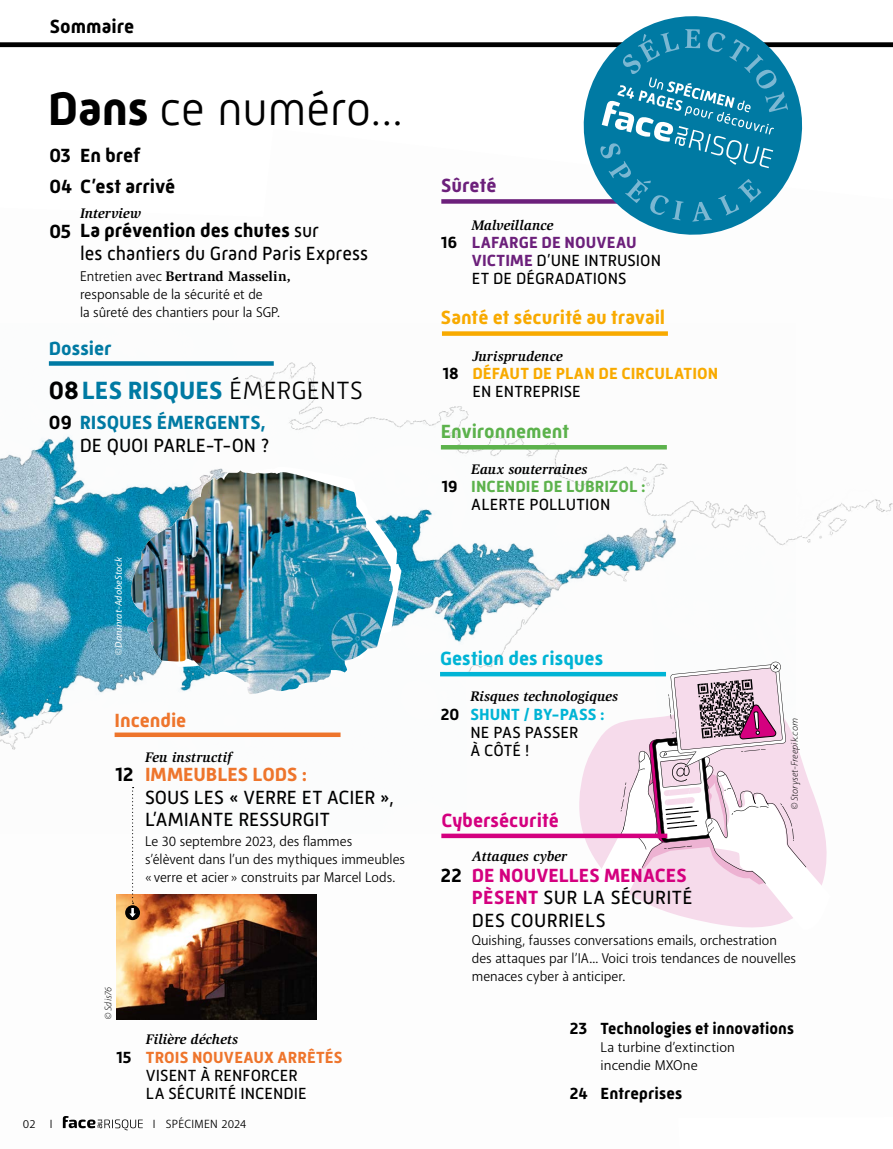
<style>
.page{position:relative;width:893px;height:1149px;background:#fff}
.page>*{position:absolute;margin:0;border:0;box-sizing:border-box;transform-origin:0 0}
.t1{font:300 48px "Mic 32 New";letter-spacing:-.015em;color:#000}
.t2{font:700 25.5px "Mic 32 New";letter-spacing:.005em;color:#007aa3}
.t3{font:19.5px/22.5px "Mic 32 New";letter-spacing:.005em;color:#000}
.t4{font:700 19.5px/22.5px "Mic 32 New";color:#007aa3;text-align:right}
.t5{font:700 19.5px/30.9px "Mic 32 New";color:#000}
.t6{font:700 19.5px "Mic 32 New";color:#f8aa00}
.t7{font:700 19.5px "Mic 32 New";color:#ee752c}
.t8{font:700 19.5px "Mic 32 New";letter-spacing:.005em;color:#00b4d5}
.t9{font:700 19.5px "Mic 32 New";color:#5cb24c}
.t10{font:700 19.5px "Mic 32 New";letter-spacing:.005em;color:#d4007f}
.t11{font:700 19.5px "Mic 32 New";color:#6c207b}
.t12{font:16.5px/18px "Mic 32 New";letter-spacing:.005em;color:#000}
.t13{font:700 16.5px "Mic 32 New";letter-spacing:.005em;color:#000}
.t14{font:700 16.5px "Mic 32 New";letter-spacing:.005em;color:#f8aa00}
.t15{font:700 16.5px "Mic 32 New";letter-spacing:.01em;color:#ee752c}
.t16{font:700 16.5px "Mic 32 New";letter-spacing:.005em;color:#5cb24c}
.t17{font:700 16.5px "Mic 32 New";letter-spacing:.005em;color:#00b4d5}
.t18{font:14.25px/18px "Akagi Pro";color:#000}
.t19{font:italic 700 14.25px "Slimbach Std";letter-spacing:.005em;color:#000}
.t20{font:700 14.25px "Slimbach Std";letter-spacing:.01em;color:#000}
.t21{font:12px "Akagi Pro";letter-spacing:.02em;color:#000}
.t22{font:italic 300 9.75px "Akagi Pro";letter-spacing:.005em;color:#000}
.t23{font:italic 500 9.75px "Akagi Pro";letter-spacing:.015em;color:#fff}
.s1{font-weight:700}
.s2{font-family:"Akagi Pro";font-weight:400}
.s3{color:#000}
.s4{font-weight:300;color:#000}
.s5{font-weight:400;color:#000}
.s6{font-weight:700;color:#6c207b}
.s7{font-weight:700;color:#d4007f}
</style>
<div class="page">
<img style="left:0;top:361px;width:236px;height:166px">
<img style="left:0;top:527px;width:465px;height:604px">
<img style="left:236px;top:332px;width:657px;height:341px">
<img style="left:117px;top:894px;width:200px;height:125px">
<svg style="left:574px;top:751px;width:18px;height:103px"></svg>
<svg style="left:592px;top:661px;width:239px;height:267px"></svg>
<svg style="left:49px;top:361px;width:225px;height:4px"></svg>
<svg style="left:115px;top:732px;width:226px;height:4px"></svg>
<div style="left:441px;top:199px;width:226px;height:5px;background:#6c207b"></div>
<hr style="left:441px;top:445px;width:226px;height:4px;background:#5cb24c">
<div style="left:440px;top:671px;width:226px;height:5px;background:#00b4d5"></div>
<svg style="left:145px;top:463px;width:256px;height:228px"></svg>
<svg style="left:120px;top:468px;width:10px;height:226px"></svg>
<img style="left:130px;top:468px;width:263px;height:226px">
<div style="left:442px;top:331px;width:226px;height:5px;background:#f8aa00"></div>
<svg style="left:125px;top:904px;width:15px;height:15px"></svg>
<svg style="left:129px;top:786px;width:7px;height:131px"></svg>
<svg style="left:441px;top:833px;width:226px;height:4px"></svg>
<svg style="left:63px;top:1115px;width:80px;height:15px"></svg>
<hr style="left:0;top:43px;width:893px;height:4px;background:#000">
<svg style="left:568px;top:16px;width:250px;height:219px"></svg>
<svg style="left:600px;top:29px;width:188px;height:192px;background:#298eb0"></svg>
<h3 class="t5" style="left:50px;top:11px;width:86px">Sommaire</h3>
<h1 class="t1" style="left:48px;top:81px;width:357px"><span class="s1">Dans</span> ce numéro...</h1>
<h3 class="t5" style="left:49px;top:140px;width:127px">03 En bref<br>04 C’est arrivé</h3>
<h3 class="t3" style="left:80px;top:219px;width:289px;text-indent:-31px"><span class="s1">05 La prévention des chutes</span> sur<br>les chantiers du Grand Paris Express</h3>
<p class="t20" style="left:80px;top:267px;width:212px"><span class="s2">Entretien avec</span> Bertrand Masselin,</p>
<p class="t18" style="left:80px;top:285px;width:201px">responsable de la sécurité et de<br>la sûreté des chantiers pour la SGP.</p>
<p class="t19" style="left:80px;top:205px;width:62px">Interview</p>
<h3 class="t4" style="left:49px;top:337px;width:64px">Dossier</h3>
<h2 class="t2" style="left:49px;top:375px;width:316px"><span class="s3">08</span>LES RISQUES <span class="s4">ÉMERGENTS</span></h2>
<h3 class="t4" style="left:49px;top:411px;width:222px"><span class="s3">09</span> RISQUES ÉMERGENTS,<br><span class="s5">DE QUOI PARLE-T-ON ?</span></h3>
<p class="t23" style="left:113px;top:656px;width:100px;rotate:-90deg">© Darunrat-AdobeStock</p>
<h3 class="t7" style="left:115px;top:708px;width:73px">Incendie</h3>
<h3 class="t5" style="left:115px;top:758px;width:20px">12</h3>
<p class="t19" style="left:145px;top:748px;width:89px">Feu instructif</p>
<h3 class="t7" style="left:145px;top:763px;width:164px">IMMEUBLES LODS :</h3>
<h3 class="t3" style="left:145px;top:785px;width:251px">SOUS LES « VERRE ET ACIER »,<br>L’AMIANTE RESSURGIT</h3>
<p class="t18" style="left:145px;top:831px;width:262px">Le 30 septembre 2023, des flammes s’élèvent dans l’un des mythiques immeubles « verre et acier » construits par Marcel Lods.</p>
<p class="t22" style="left:102px;top:1019px;width:34px;rotate:-90deg">© Sdis76</p>
<p class="t13" style="left:116px;top:1047px;width:17px">15</p>
<p class="t19" style="left:146px;top:1030px;width:94px">Filière déchets</p>
<p class="t15" style="left:146px;top:1047px;width:198px">TROIS NOUVEAUX ARRÊTÉS</p>
<p class="t12" style="left:146px;top:1065px;width:162px">VISENT À RENFORCER<br>LA SÉCURITÉ INCENDIE</p>
<p class="t21" style="left:23px;top:1115px;width:31px">02 I</p>
<p class="t21" style="left:153px;top:1115px;width:95px">I SPÉCIMEN 2024</p>
<h3 class="t11" style="left:441px;top:174px;width:57px">Sûreté</h3>
<p class="t13" style="left:441px;top:233px;width:18px">16</p>
<p class="t19" style="left:472px;top:217px;width:83px">Malveillance</p>
<p class="t12" style="left:472px;top:234px;width:191px"><span class="s6">LAFARGE DE NOUVEAU<br>VICTIME</span> D’UNE INTRUSION<br>ET DE DÉGRADATIONS</p>
<h3 class="t6" style="left:441px;top:306px;width:226px">Santé et sécurité au travail</h3>
<p class="t13" style="left:443px;top:363px;width:18px">18</p>
<p class="t19" style="left:472px;top:347px;width:92px">Jurisprudence</p>
<p class="t14" style="left:472px;top:363px;width:247px">DÉFAUT DE PLAN DE CIRCULATION</p>
<p class="t12" style="left:472px;top:382px;width:110px">EN ENTREPRISE</p>
<h3 class="t9" style="left:441px;top:420px;width:130px">Environnement</h3>
<p class="t13" style="left:441px;top:477px;width:18px">19</p>
<p class="t19" style="left:471px;top:461px;width:118px">Eaux souterraines</p>
<p class="t16" style="left:471px;top:477px;width:176px">INCENDIE DE LUBRIZOL :</p>
<p class="t12" style="left:471px;top:495px;width:141px">ALERTE POLLUTION</p>
<h3 class="t8" style="left:440px;top:647px;width:165px">Gestion des risques</h3>
<p class="t17" style="left:470px;top:705px;width:136px">SHUNT / BY-PASS :</p>
<p class="t12" style="left:470px;top:723px;width:109px">NE PAS PASSER<br>À CÔTÉ !</p>
<p class="t19" style="left:470px;top:688px;width:149px">Risques technologiques</p>
<p class="t13" style="left:441px;top:705px;width:20px">20</p>
<h3 class="t10" style="left:441px;top:808px;width:119px">Cybersécurité</h3>
<p class="t19" style="left:472px;top:847px;width:97px">Attaques cyber</p>
<p class="t22" style="left:788px;top:809px;width:93px;rotate:-90deg">© Storyset-Freepik.com</p>
<h3 class="t3" style="left:472px;top:863px;width:223px;text-indent:-31px"><span class="s1">22</span> <span class="s7">DE NOUVELLES MENACES<br>PÈSENT</span> SUR LA SÉCURITÉ<br>DES COURRIELS</h3>
<p class="t18" style="left:472px;top:931px;width:326px">Quishing, fausses conversations emails, orchestration des attaques par l’IA... Voici trois tendances de nouvelles menaces cyber à anticiper.</p>
<p class="t13" style="left:570px;top:1018px;width:226px">23 Technologies et innovations</p>
<p class="t18" style="left:601px;top:1037px;width:136px">La turbine d’extinction incendie MXOne</p>
<p class="t13" style="left:570px;top:1083px;width:114px">24 Entreprises</p>
</div>
